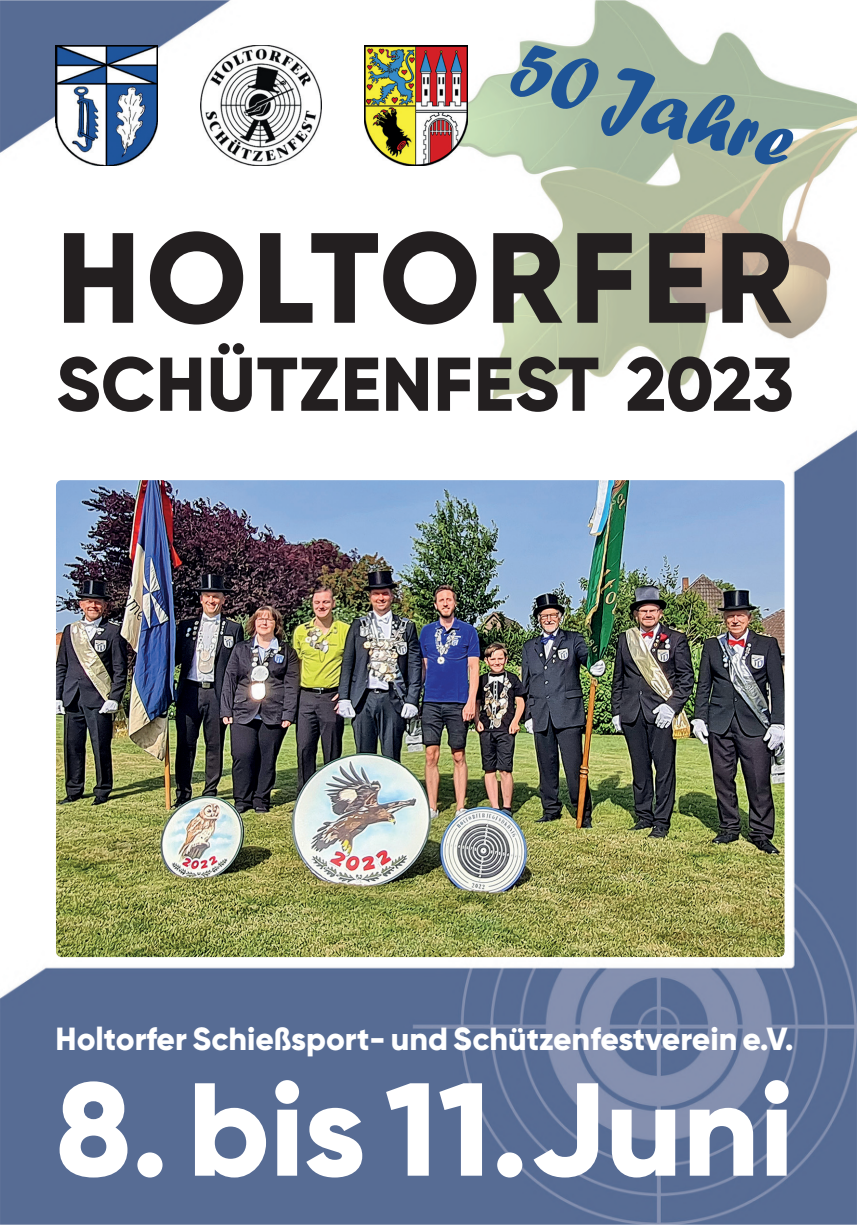
<style>
.page{position:relative;width:857px;height:1225px;background:#fff}
.page>*{position:absolute;margin:0;border:0;box-sizing:border-box;transform-origin:0 0}
.t1{font:800 132px "Gilroy";color:#fff}
.t2{font:800 128px "Gilroy";letter-spacing:.04em;color:#231f20}
.t3{font:84px "Forte";color:#1e5497}
.t4{font:800 76px "Gilroy";letter-spacing:.01em;color:#231f20}
.t5{font:800 32px "Gilroy";color:#fff}
</style>
<div class="page">
<img style="left:0;top:0;width:856px;height:1224px">
<img style="left:56px;top:480px;width:728px;height:477px">
<img style="left:364px;top:45px;width:103px;height:121px">
<img style="left:200px;top:45px;width:121px;height:121px">
<img style="left:56px;top:45px;width:102px;height:121px">
<h3 class="t3" style="left:525px;top:19px;width:291px;rotate:15deg">50 Jahre</h3>
<h2 class="t2" style="left:56px;top:197px;width:738px">HOLTORFER</h2>
<h3 class="t4" style="left:56px;top:336px;width:739px">SCHÜTZENFEST 2023</h3>
<p class="t5" style="left:56px;top:1018px;width:739px">Holtorfer Schießsport- und Schützenfestverein e.V.</p>
<h1 class="t1" style="left:56px;top:1046px;width:739px">8. bis 11.Juni</h1>
</div>
